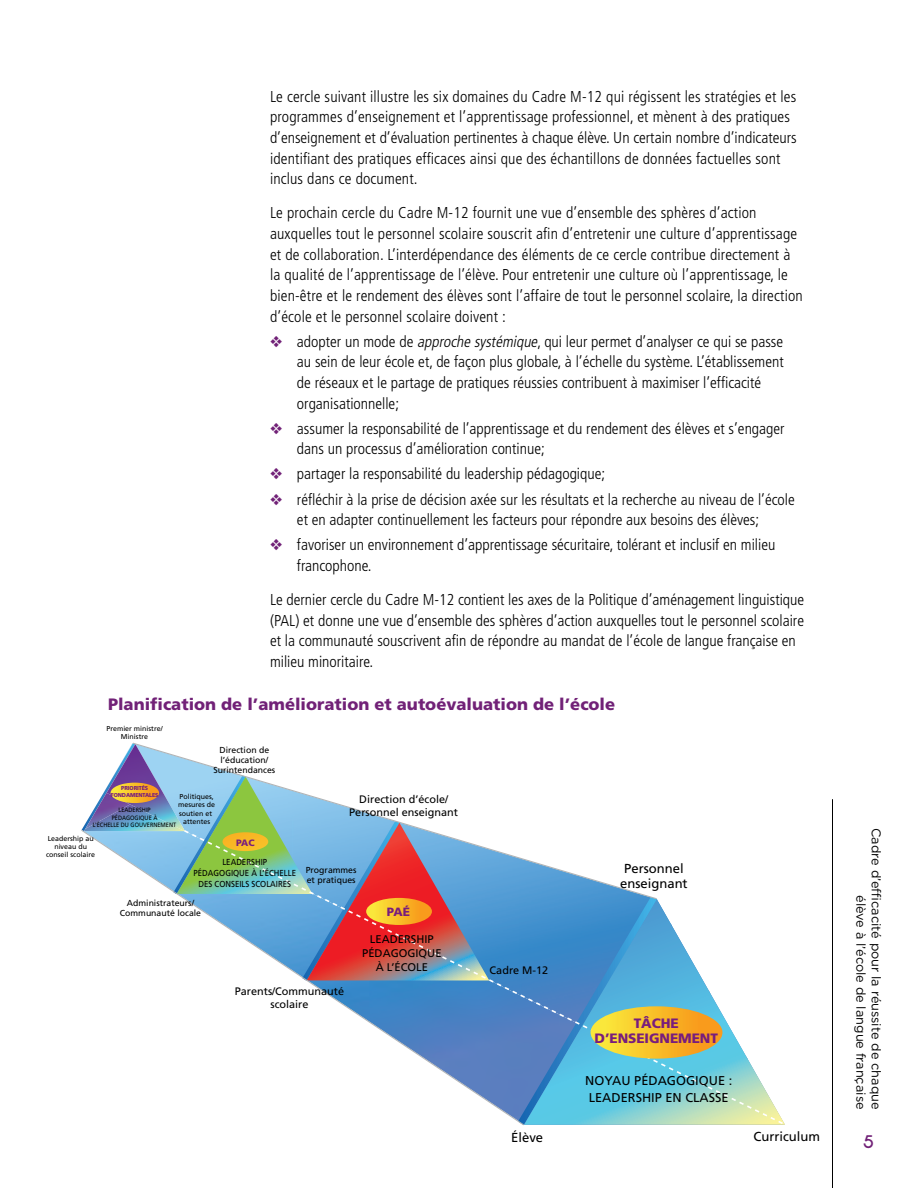
<style>
.page{position:relative;width:918px;height:1188px;background:#fff}
.page>*{position:absolute;margin:0;border:0;box-sizing:border-box;transform-origin:0 0}
.t1{font:18px "Broadband ICG";color:#712177}
.t2{font:900 16.5px "Frutiger";color:#712177}
.Body_Copy{font:300 condensed 15.75px/20.7px "Frutiger";color:#000}
.t3{font:900 13.65px/15.3px "Frutiger";letter-spacing:-.005em;color:#781d7d;text-align:center}
.t4{font:13.05px/15.3px "Frutiger";color:#000;text-align:center}
.t5{font:12.75px/15.3px "Gotham";color:#000;text-align:right}
.t6{font:12.75px/16.8px "Frutiger";color:#000}
.t7{font:900 12px "Frutiger";color:#781d7d}
.t8{font:11.1px/14.1px "Frutiger";color:#000;text-align:center}
.t9{font:10.95px/13px "Frutiger";color:#000;text-align:center}
.t10{font:900 9.3px "Frutiger";color:#781d7d}
.t11{font:8.7px/9.8px "Frutiger";color:#000;text-align:center}
.t12{font:8.7px/10.9px "Frutiger";color:#000;text-align:center;scale:.9 1}
.t13{font:7.05px/8.1px "Frutiger";color:#000;text-align:center}
.t14{font:6.3px/7.6px "Frutiger";color:#000;text-align:center;scale:.9 1}
.t15{font:900 5.7px/6.6px "Frutiger";letter-spacing:-.015em;color:#781d7d;text-align:center;scale:.94 1}
.s1{color:#712177}
.s2{font-style:italic}
</style>
<div class="page">
<hr style="left:832px;top:799px;width:1px;height:389px;background:#000">
<svg style="left:82px;top:743px;width:51px;height:87px"></svg>
<svg style="left:81px;top:830px;width:52px;height:35px"></svg>
<svg style="left:133px;top:743px;width:294px;height:156px"></svg>
<svg style="left:184px;top:830px;width:599px;height:294px"></svg>
<svg style="left:518px;top:897px;width:204px;height:228px;background:#76b1c2"></svg>
<p class="Body_Copy" style="left:270px;top:86px;width:528px">Le cercle suivant illustre les six domaines du Cadre M-12 qui régissent les stratégies et les programmes d’enseignement et l’apprentissage professionnel, et mènent à des pratiques d’enseignement et d’évaluation pertinentes à chaque élève. Un certain nombre d’indicateurs identifiant des pratiques efficaces ainsi que des échantillons de données factuelles sont inclus dans ce document.</p>
<p class="Body_Copy" style="left:270px;top:203px;width:534px">Le prochain cercle du Cadre M-12 fournit une vue d’ensemble des sphères d’action auxquelles tout le personnel scolaire souscrit afin d’entretenir une culture d’apprentissage et de collaboration. L’interdépendance des éléments de ce cercle contribue directement à la qualité de l’apprentissage de l’élève. Pour entretenir une culture où l’apprentissage, le bien-être et le rendement des élèves sont l’affaire de tout le personnel scolaire, la direction d’école et le personnel scolaire doivent :</p>
<p class="Body_Copy" style="left:297px;top:331px;width:488px;text-indent:-27px"><span class="s1">❖</span> adopter un mode de <span class="s2">approche systémique</span>, qui leur permet d’analyser ce qui se passe au sein de leur école et, de façon plus globale, à l’échelle du système. L’établissement de réseaux et le partage de pratiques réussies contribuent à maximiser l’efficacité organisationnelle;</p>
<p class="Body_Copy" style="left:297px;top:418px;width:489px;text-indent:-27px"><span class="s1">❖</span> assumer la responsabilité de l’apprentissage et du rendement des élèves et s’engager dans un processus d’amélioration continue;</p>
<p class="Body_Copy" style="left:270px;top:464px;width:337px"><span class="s1">❖</span> partager la responsabilité du leadership pédagogique;</p>
<p class="Body_Copy" style="left:270px;top:489px;width:526px;text-align:center"><span class="s1">❖</span> réfléchir à la prise de décision axée sur les résultats et la recherche au niveau de l’école et en adapter continuellement les facteurs pour répondre aux besoins des élèves;</p>
<p class="Body_Copy" style="left:297px;top:535px;width:480px;text-indent:-27px"><span class="s1">❖</span> favoriser un environnement d’apprentissage sécuritaire, tolérant et inclusif en milieu francophone.</p>
<p class="Body_Copy" style="left:270px;top:590px;width:536px">Le dernier cercle du Cadre M-12 contient les axes de la Politique d’aménagement linguistique (PAL) et donne une vue d’ensemble des sphères d’action auxquelles tout le personnel scolaire et la communauté souscrivent afin de répondre au mandat de l’école de langue française en milieu minoritaire.</p>
<h2 class="t2" style="left:108px;top:694px;width:509px">Planification de l’amélioration et autoévaluation de l’école</h2>
<p class="t13" style="left:106px;top:724px;width:58px">Premier ministre/<br>Ministre</p>
<p class="t11" style="left:213px;top:745px;width:63px">Direction de l’éducation/<br>Surintendances</p>
<p class="t15" style="left:111px;top:785px;width:52px">PRIORITÉS<br>FONDAMENTALES</p>
<p class="t14" style="left:93px;top:806px;width:94px">LEADERSHIP<br>PÉDAGOGIQUE À<br>L’ÉCHELLE DU GOUVERNEMENT</p>
<p class="t13" style="left:178px;top:793px;width:38px">Politiques, mesures de soutien et attentes</p>
<p class="t13" style="left:46px;top:835px;width:51px">Leadership au niveau du conseil scolaire</p>
<p class="t10" style="left:236px;top:837px;width:20px">PAC</p>
<p class="t12" style="left:194px;top:857px;width:115px">LEADERSHIP<br>PÉDAGOGIQUE À L’ÉCHELLE<br>DES CONSEILS SCOLAIRES</p>
<p class="t11" style="left:120px;top:898px;width:83px">Administrateurs/<br>Communauté locale</p>
<p class="t9" style="left:349px;top:792px;width:110px">Direction d’école/<br>Personnel enseignant</p>
<p class="t11" style="left:306px;top:865px;width:52px;text-align:left">Programmes et pratiques</p>
<p class="t7" style="left:387px;top:905px;width:25px">PAÉ</p>
<p class="t8" style="left:362px;top:932px;width:81px">LEADERSHIP<br>PÉDAGOGIQUE<br>À L’ÉCOLE</p>
<p class="t9" style="left:235px;top:984px;width:111px">Parents/Communauté scolaire</p>
<p class="t9" style="left:490px;top:964px;width:60px">Cadre M-12</p>
<p class="t4" style="left:511px;top:1129px;width:33px">Élève</p>
<p class="t4" style="left:620px;top:861px;width:69px">Personnel enseignant</p>
<p class="t3" style="left:595px;top:1015px;width:125px">TÂCHE<br>D’ENSEIGNEMENT</p>
<p class="t6" style="left:585px;top:1072px;width:149px">NOYAU PÉDAGOGIQUE :<br>LEADERSHIP EN CLASSE</p>
<p class="t4" style="left:753px;top:1129px;width:68px">Curriculum</p>
<p class="t5" style="left:884px;top:828px;width:283px;rotate:90deg">Cadre d’efficacité pour la réussite de chaque élève à l’école de langue française</p>
<p class="t1" style="left:863px;top:1130px;width:12px">5</p>
</div>
